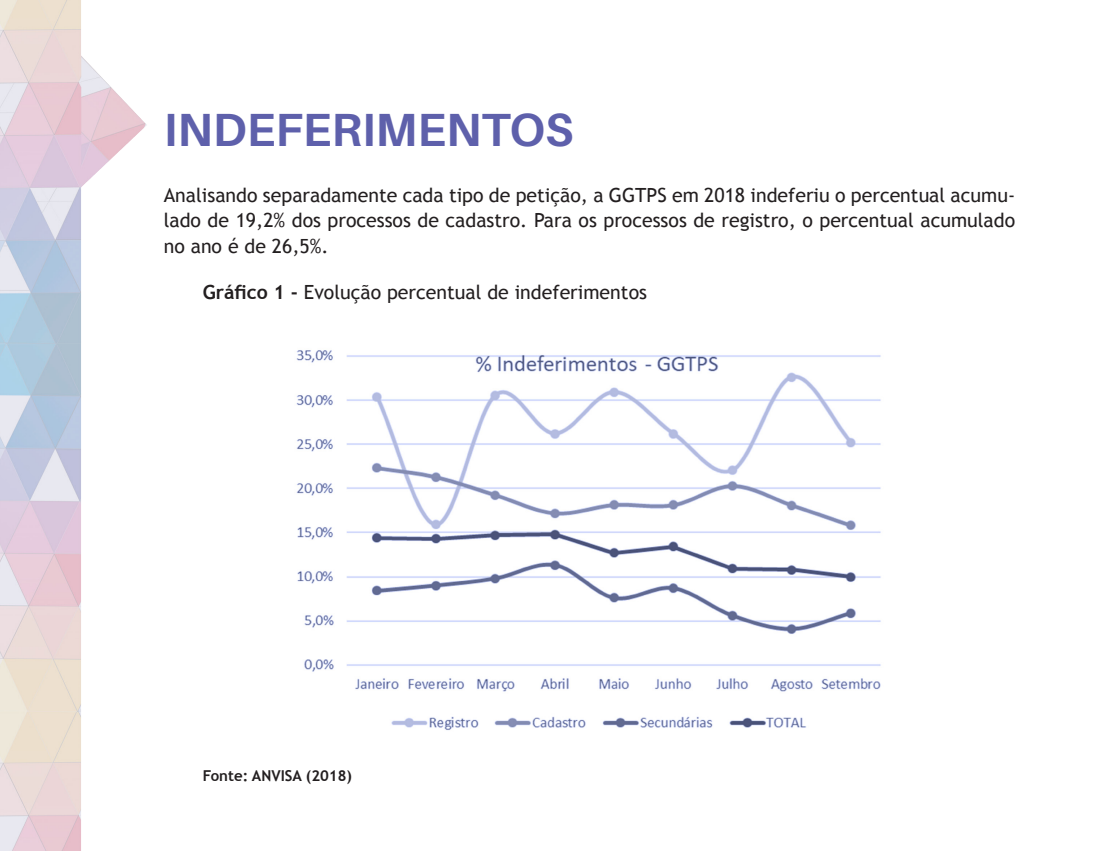
<style>
.page{position:relative;width:1106px;height:851px;background:#fff}
.page>*{position:absolute;margin:0;border:0;box-sizing:border-box;transform-origin:0 0}
.t1{font:700 46.5px "Aileron";color:#5e60ab}
.t2{font:19.5px/25.5px "Trebuchet MS";color:#231f20;text-align:justify}
.t3{font:700 15px "Trebuchet MS";color:#231f20}
.s1{font-weight:700}
</style>
<div class="page">
<img style="left:0;top:0;width:147px;height:850px">
<img style="left:296px;top:350px;width:585px;height:380px">
<p class="t1" style="left:164px;top:104px;width:411px">INDEFERIMENTOS</p>
<p class="t2" style="left:164px;top:182px;width:853px">Analisando separadamente cada tipo de petição, a GGTPS em 2018 indeferiu o percentual acumu&shy;lado de 19,2% dos processos de cadastro. Para os processos de registro, o percentual acumulado no ano é de 26,5%.</p>
<p class="t2" style="left:203px;top:279px;width:446px"><span class="s1">Gráfico 1 -</span> Evolução percentual de indeferimentos</p>
<p class="t3" style="left:203px;top:765px;width:151px">Fonte: ANVISA (2018)</p>
</div>
